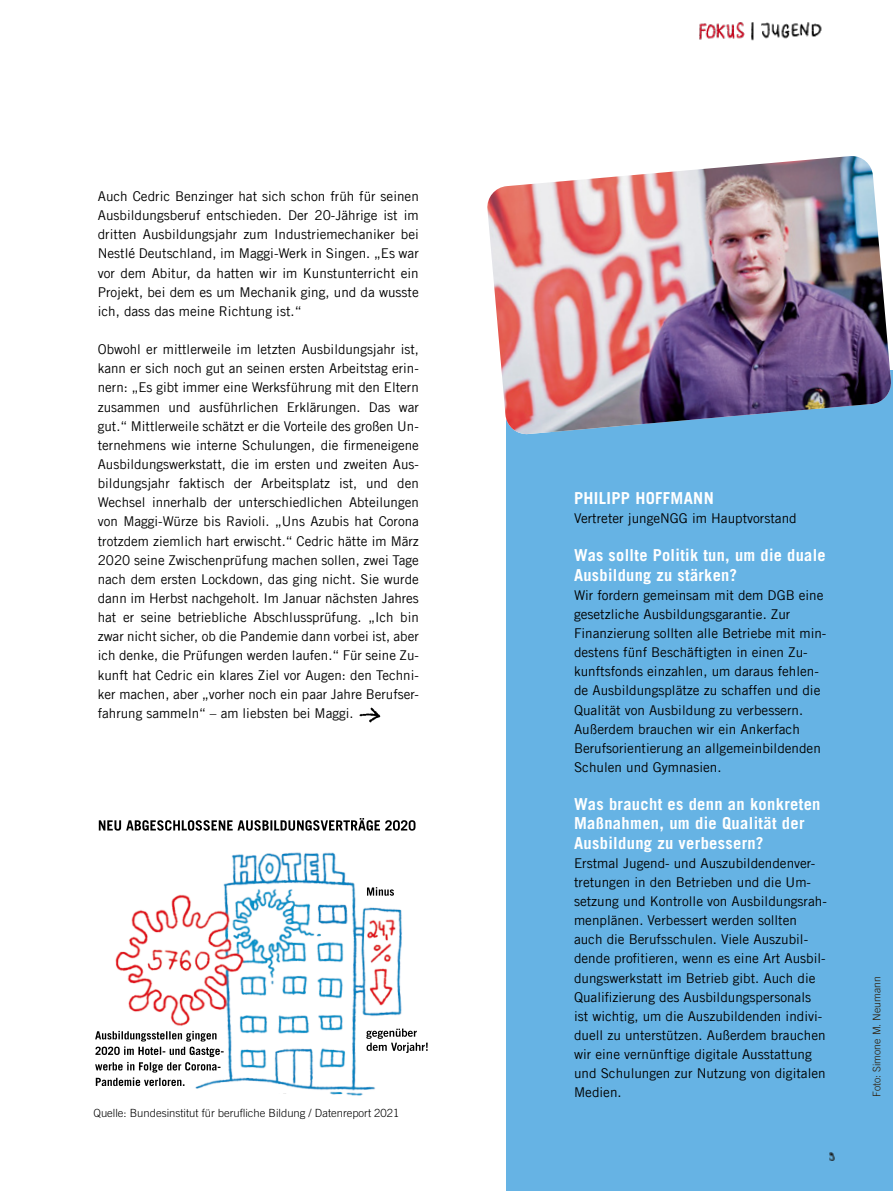
<style>
.page{position:relative;width:893px;height:1191px;background:#fff}
.page>*{position:absolute;margin:0;border:0;box-sizing:border-box;transform-origin:0 0}
.t1{font:700 16.5px/19.2px "Trade Gothic LT Com";letter-spacing:.02em;color:#fff}
.t2{font:13.5px/19.2px "Trade Gothic LT Com";color:#000;text-align:justify}
.t3{font:300 11.25px "Trade Gothic LT Com";color:#000}
.t4{font:300 10.5px "Trade Gothic LT Com";color:#2b1701}
</style>
<div class="page">
<div style="left:506px;top:370px;width:387px;height:821px;background:#66b3e4"></div>
<img style="left:359px;top:707px;width:22px;height:16px">
<img style="left:487px;top:156px;width:404px;height:279px">
<img style="left:115px;top:852px;width:287px;height:244px">
<svg style="left:366px;top:1028px;width:62px;height:25px"></svg>
<svg style="left:367px;top:887px;width:27px;height:8px"></svg>
<svg style="left:99px;top:818px;width:316px;height:12px"></svg>
<svg style="left:829px;top:1152px;width:6px;height:9px"></svg>
<img style="left:699px;top:22px;width:123px;height:19px">
<svg style="left:95px;top:1031px;width:227px;height:65px"></svg>
<p class="t2" style="left:98px;top:186px;width:323px">Auch Cedric Benzinger hat sich schon früh für seinen Ausbildungsberuf entschieden. Der 20-Jährige ist im dritten Ausbildungsjahr zum Industriemechaniker bei Nestlé Deutschland, im Maggi-Werk in Singen. „Es war vor dem Abitur, da hatten wir im Kunstunterricht ein Projekt, bei dem es um Mechanik ging, und da wusste ich, dass das meine Richtung ist.“</p>
<p class="t2" style="left:98px;top:339px;width:323px">Obwohl er mittlerweile im letzten Ausbildungsjahr ist, kann er sich noch gut an seinen ersten Arbeitstag erin&shy;nern: „Es gibt immer eine Werksführung mit den Eltern zusammen und ausführlichen Erklärungen. Das war gut.“ Mittlerweile schätzt er die Vorteile des großen Un&shy;ternehmens wie interne Schulungen, die firmeneigene Ausbildungswerkstatt, die im ersten und zweiten Aus&shy;bildungsjahr faktisch der Arbeitsplatz ist, und den Wechsel innerhalb der unterschiedlichen Abteilungen von Maggi-Würze bis Ravioli. „Uns Azubis hat Corona trotzdem ziemlich hart erwischt.“ Cedric hätte im März 2020 seine Zwischenprüfung machen sollen, zwei Tage nach dem ersten Lockdown, das ging nicht. Sie wurde dann im Herbst nachgeholt. Im Januar nächsten Jahres hat er seine betriebliche Abschlussprüfung. „Ich bin zwar nicht sicher, ob die Pandemie dann vorbei ist, aber ich denke, die Prüfungen werden laufen.“ Für seine Zu&shy;kunft hat Cedric ein klares Ziel vor Augen: den Techni&shy;ker machen, aber „vorher noch ein paar Jahre Berufser&shy;fahrung sammeln“ – am liebsten bei Maggi.</p>
<p class="t3" style="left:94px;top:1105px;width:307px">Quelle: Bundesinstitut für berufliche Bildung / Datenreport 2021</p>
<p class="t1" style="left:574px;top:488px;width:141px">PHILIPP HOFFMANN</p>
<p class="t2" style="left:574px;top:508px;width:224px">Vertreter jungeNGG im Hauptvorstand</p>
<p class="t1" style="left:574px;top:546px;width:253px">Was sollte Politik tun, um die duale<br>Ausbildung zu stärken?</p>
<p class="t2" style="left:574px;top:585px;width:254px;text-align:left">Wir fordern gemeinsam mit dem DGB eine gesetzliche Ausbildungsgarantie. Zur Finanzierung sollten alle Betriebe mit min&shy;destens fünf Beschäftigten in einen Zu&shy;kunftsfonds einzahlen, um daraus fehlen&shy;de Ausbildungsplätze zu schaffen und die Qualität von Ausbildung zu verbessern.<br>Außerdem brauchen wir ein Ankerfach Berufsorientierung an allgemeinbildenden Schulen und Gymnasien.</p>
<p class="t1" style="left:574px;top:794px;width:248px">Was braucht es denn an konkreten<br>Maßnahmen, um die Qualität der<br>Ausbildung zu verbessern?</p>
<p class="t2" style="left:574px;top:853px;width:254px;text-align:left">Erstmal Jugend- und Auszubildendenver&shy;tretungen in den Betrieben und die Um&shy;setzung und Kontrolle von Ausbildungsrah&shy;menplänen. Verbessert werden sollten auch die Berufsschulen. Viele Auszubil&shy;dende profitieren, wenn es eine Art Ausbil&shy;dungswerkstatt im Betrieb gibt. Auch die Qualifizierung des Ausbildungspersonals ist wichtig, um die Auszubildenden indivi&shy;duell zu unterstützen. Außerdem brauchen wir eine vernünftige digitale Ausstattung und Schulungen zur Nutzung von digitalen Medien.</p>
<p class="t4" style="left:871px;top:1096px;width:122px;rotate:-90deg">Foto: Simone M. Neumann</p>
</div>
